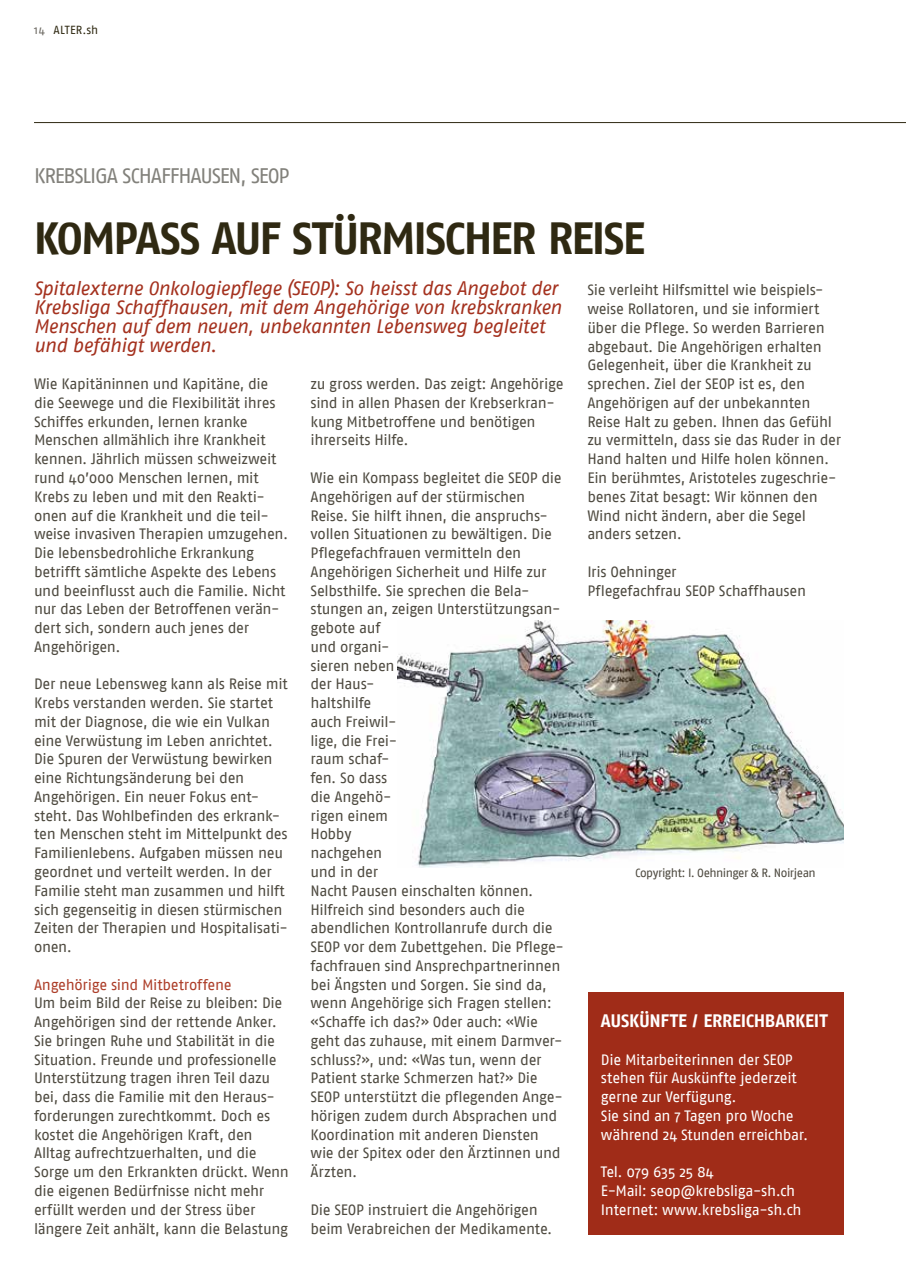
<style>
.page{position:relative;width:906px;height:1285px;background:#fff}
.page>*{position:absolute;margin:0;border:0;box-sizing:border-box;transform-origin:0 0}
._1_0_Haupttitel{font:700 45px "Fago No";letter-spacing:-.045em;color:#2f2912}
._3_0_Lauftext{font:21px "Fago No";letter-spacing:-.06em;color:#82817b}
._3_0_Lauftext-2{font:italic 19.5px/18.8px "Fago No";letter-spacing:-.025em;color:#a4311e}
._3_0_Lauftext-3{font:700 18px "Fago No";letter-spacing:-.015em;color:#fff}
._3_0_Lauftext-4{font:15px/18.8px "Fago No";letter-spacing:-.025em;color:#4e4a40}
._3_0_Lauftext-5{font:15px "Fago No";letter-spacing:-.025em;color:#fff}
._3_0_Lauftext-6{font:15px "Fago No";letter-spacing:-.015em;color:#ad3e29}
._3_0_Lauftext-7{font:12px "Fago No";letter-spacing:-.04em;color:#4e4a40}
.t1{font:11.7px "Fago No";letter-spacing:.015em;color:#2f2912}
.s1{color:#6d6a63}
</style>
<div class="page">
<div style="left:588px;top:992px;width:255px;height:242px;background:#a02c18"></div>
<img style="left:397px;top:620px;width:446px;height:247px">
<hr style="left:34px;top:122px;width:872px;height:1px;background:#2f2912">
<p class="t1" style="left:34px;top:23px;width:66px"><span class="s1">14</span> ALTER.sh</p>
<p class="_3_0_Lauftext" style="left:34px;top:163px;width:257px">KREBSLIGA SCHAFFHAUSEN, SEOP</p>
<p class="_1_0_Haupttitel" style="left:34px;top:211px;width:612px">KOMPASS AUF STÜRMISCHER REISE</p>
<p class="_3_0_Lauftext-2" style="left:34px;top:279px;width:529px">Spitalexterne Onkologiepflege (SEOP): So heisst das Angebot der Krebsliga Schaffhausen, mit dem Angehörige von krebskranken Menschen auf dem neuen, unbekannten Lebensweg begleitet und befähigt werden.</p>
<p class="_3_0_Lauftext-4" style="left:587px;top:280px;width:255px">Sie verleiht Hilfsmittel wie beispiels&shy;weise Rollatoren, und sie informiert über die Pflege. So werden Barrieren abgebaut. Die Angehörigen erhalten Gelegenheit, über die Krankheit zu sprechen. Ziel der SEOP ist es, den Angehörigen auf der unbekannten Reise Halt zu geben. Ihnen das Gefühl zu vermitteln, dass sie das Ruder in der Hand halten und Hilfe holen können.<br>Ein berühmtes, Aristoteles zugeschrie&shy;benes Zitat besagt: Wir können den Wind nicht ändern, aber die Segel anders setzen.</p>
<p class="_3_0_Lauftext-4" style="left:587px;top:562px;width:91px">Iris Oehninger</p>
<p class="_3_0_Lauftext-4" style="left:587px;top:580px;width:220px">Pflegefachfrau SEOP Schaffhausen</p>
<p class="_3_0_Lauftext-4" style="left:34px;top:374px;width:256px">Wie Kapitäninnen und Kapitäne, die die Seewege und die Flexibilität ihres Schiffes erkunden, lernen kranke Menschen allmählich ihre Krankheit kennen. Jährlich müssen schweizweit rund 40’000 Menschen lernen, mit Krebs zu leben und mit den Reakti&shy;onen auf die Krankheit und die teil&shy;weise invasiven Therapien umzugehen.<br>Die lebensbedrohliche Erkrankung betrifft sämtliche Aspekte des Lebens und beeinflusst auch die Familie. Nicht nur das Leben der Betroffenen verän&shy;dert sich, sondern auch jenes der Angehörigen.</p>
<p class="_3_0_Lauftext-4" style="left:34px;top:674px;width:255px">Der neue Lebensweg kann als Reise mit Krebs verstanden werden. Sie startet mit der Diagnose, die wie ein Vulkan eine Verwüstung im Leben anrichtet.<br>Die Spuren der Verwüstung bewirken eine Richtungsänderung bei den Angehörigen. Ein neuer Fokus ent&shy;steht. Das Wohlbefinden des erkrank&shy;ten Menschen steht im Mittelpunkt des Familienlebens. Aufgaben müssen neu geordnet und verteilt werden. In der Familie steht man zusammen und hilft sich gegenseitig in diesen stürmischen Zeiten der Therapien und Hospitalisati&shy;onen.</p>
<p class="_3_0_Lauftext-6" style="left:34px;top:975px;width:199px">Angehörige sind Mitbetroffene</p>
<p class="_3_0_Lauftext-4" style="left:34px;top:993px;width:256px">Um beim Bild der Reise zu bleiben: Die Angehörigen sind der rettende Anker.<br>Sie bringen Ruhe und Stabilität in die Situation. Freunde und professionelle Unterstützung tragen ihren Teil dazu bei, dass die Familie mit den Heraus&shy;forderungen zurechtkommt. Doch es kostet die Angehörigen Kraft, den Alltag aufrechtzuerhalten, und die Sorge um den Erkrankten drückt. Wenn die eigenen Bedürfnisse nicht mehr erfüllt werden und der Stress über längere Zeit anhält, kann die Belastung</p>
<p class="_3_0_Lauftext-4" style="left:310px;top:374px;width:255px">zu gross werden. Das zeigt: Angehörige sind in allen Phasen der Krebserkran&shy;kung Mitbetroffene und benötigen ihrerseits Hilfe.</p>
<p class="_3_0_Lauftext-4" style="left:310px;top:468px;width:255px">Wie ein Kompass begleitet die SEOP die<br>Angehörigen auf der stürmischen<br>Reise. Sie hilft ihnen, die anspruchs&shy;vollen Situationen zu bewältigen. Die<br>Pflegefachfrauen vermitteln den<br>Angehörigen Sicherheit und Hilfe zur<br>Selbsthilfe. Sie sprechen die Bela&shy;stungen an, zeigen Unterstützungsan&shy;gebote auf<br>und organi-<br>sieren neben<br>der Haus-<br>haltshilfe<br>auch Freiwil-<br>lige, die Frei-<br>raum schaf-<br>fen. So dass<br>die Angehö-<br>rigen einem<br>Hobby<br>nachgehen<br>und in der<br>Nacht Pausen einschalten können.<br>Hilfreich sind besonders auch die abendlichen Kontrollanrufe durch die<br>SEOP vor dem Zubettgehen. Die Pflege&shy;fachfrauen sind Ansprechpartnerinnen bei Ängsten und Sorgen. Sie sind da, wenn Angehörige sich Fragen stellen: «Schaffe ich das?» Oder auch: «Wie geht das zuhause, mit einem Darmver&shy;schluss?», und: «Was tun, wenn der<br>Patient starke Schmerzen hat?» Die<br>SEOP unterstützt die pflegenden Ange&shy;hörigen zudem durch Absprachen und<br>Koordination mit anderen Diensten wie der Spitex oder den Ärztinnen und<br>Ärzten.</p>
<p class="_3_0_Lauftext-4" style="left:310px;top:1199px;width:243px">Die SEOP instruiert die Angehörigen beim Verabreichen der Medikamente.</p>
<p class="_3_0_Lauftext-7" style="left:635px;top:865px;width:182px">Copyright: I. Oehninger &amp; R. Noirjean</p>
<p class="_3_0_Lauftext-3" style="left:601px;top:1010px;width:228px">AUSKÜNFTE / ERREICHBARKEIT</p>
<p class="_3_0_Lauftext-5" style="left:601px;top:1050px;width:193px">Die Mitarbeiterinnen der SEOP</p>
<p class="_3_0_Lauftext-5" style="left:601px;top:1069px;width:197px">stehen für Auskünfte jederzeit</p>
<p class="_3_0_Lauftext-5" style="left:601px;top:1088px;width:137px">gerne zur Verfügung.</p>
<p class="_3_0_Lauftext-5" style="left:601px;top:1106px;width:194px">Sie sind an 7 Tagen pro Woche</p>
<p class="_3_0_Lauftext-5" style="left:601px;top:1125px;width:209px">während 24 Stunden erreichbar.</p>
<p class="_3_0_Lauftext-5" style="left:601px;top:1163px;width:114px">Tel. 079 635 25 84</p>
<p class="_3_0_Lauftext-5" style="left:601px;top:1181px;width:196px">E-Mail: seop@krebsliga-sh.ch</p>
<p class="_3_0_Lauftext-5" style="left:601px;top:1200px;width:202px">Internet: www.krebsliga-sh.ch</p>
</div>
